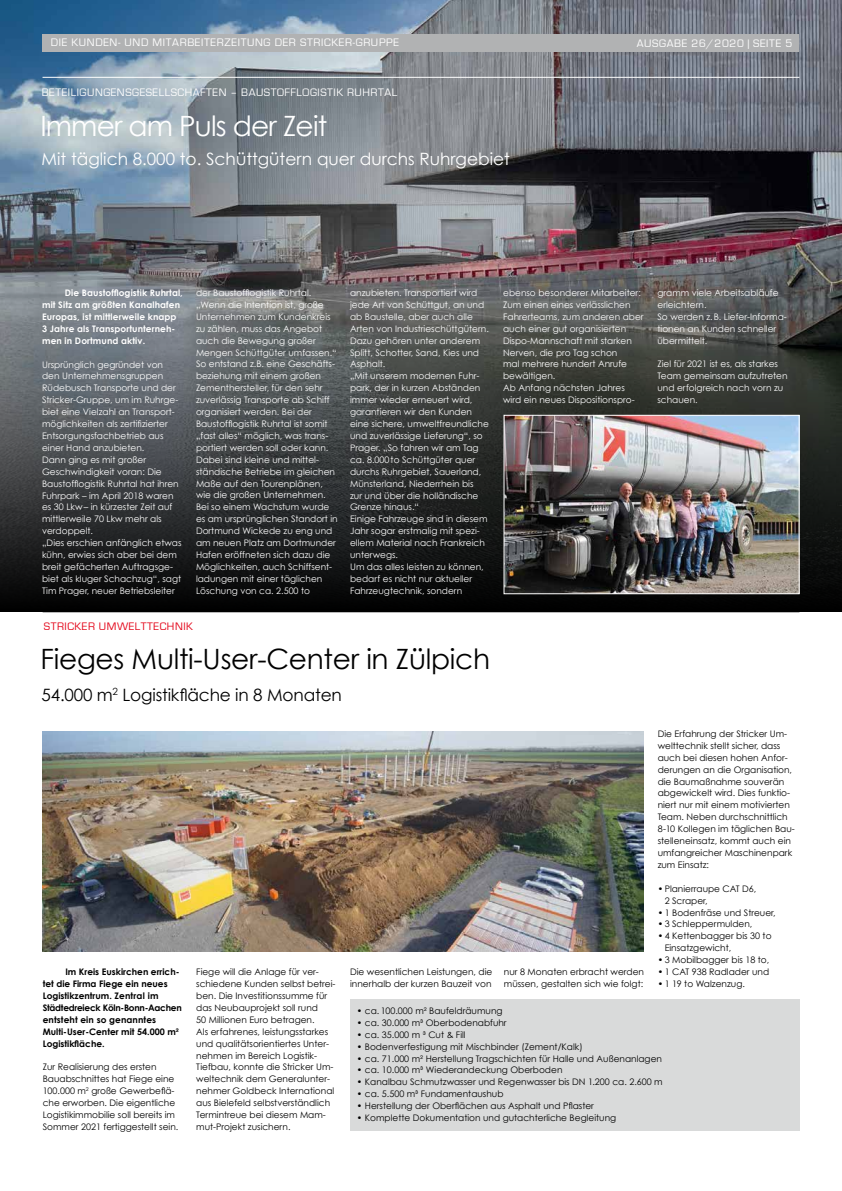
<style>
.page{position:relative;width:842px;height:1191px;background:#fff}
.page>*{position:absolute;margin:0;border:0;box-sizing:border-box;transform-origin:0 0}
.t1{font:28px "Century Gothic";letter-spacing:-.01em;color:#000}
.t2{font:28px "Century Gothic";letter-spacing:-.03em;color:#fff}
.t3{font:17px "Century Gothic";color:#fff}
.t4{font:17px "Century Gothic";letter-spacing:-.01em;color:#000}
.t5{font:11.2px "Eurostile";letter-spacing:.06em;color:#fff}
.t6{font:11.2px "Eurostile";letter-spacing:.05em;color:#e30015}
.t7{font:9px/11.9px "Century Gothic";color:#fff}
.t8{font:9px/11.9px "Century Gothic";color:#000}
.t9{font:700 9px/11.9px "Century Gothic";color:#000}
.t10{font:700 9px/11.9px "Century Gothic";letter-spacing:.01em;color:#fff}
</style>
<div class="page">
<img style="left:0;top:0;width:842px;height:236px">
<div style="left:43px;top:34px;width:756px;height:17px;background:#b1b2b3"></div>
<svg style="left:0;top:236px;width:842px;height:376px;background:#444445"></svg>
<hr style="left:43px;top:77px;width:756px;height:1px;background:#fff">
<hr style="left:43px;top:611px;width:756px;height:1px;background:#000">
<img style="left:506px;top:417px;width:291px;height:175px">
<div style="left:504px;top:415px;width:295px;height:179px;border:1px solid #fff"></div>
<img style="left:43px;top:731px;width:601px;height:220px">
<div style="left:350px;top:999px;width:449px;height:131px;background:#d9dada"></div>
<p class="t5" style="left:51px;top:37px;width:350px">DIE KUNDEN- UND MITARBEITERZEITUNG DER STRICKER-GRUPPE</p>
<p class="t5" style="left:637px;top:37px;width:157px">AUSGABE 26/2020 | SEITE 5</p>
<p class="t5" style="left:42px;top:87px;width:357px">BETEILIGUNGENSGESELLSCHAFTEN – BAUSTOFFLOGISTIK RUHRTAL</p>
<h1 class="t2" style="left:40px;top:108px;width:288px">Immer am Puls der Zeit</h1>
<h2 class="t3" style="left:42px;top:148px;width:470px">Mit täglich 8.000 to. Schüttgütern quer durchs Ruhrgebiet</h2>
<p class="t10" style="left:42px;top:286px;width:142px;text-indent:23px">Die Baustofflogistik Ruhrtal, mit Sitz am größten Kanalhafen<br>Europas, ist mittlerweile knapp<br>3 Jahre als Transportunterneh&shy;men in Dortmund aktiv.</p>
<p class="t7" style="left:42px;top:358px;width:141px">Ursprünglich gegründet von den Unternehmensgruppen<br>Rüdebusch Transporte und der<br>Stricker-Gruppe, um im Ruhrge&shy;biet eine Vielzahl an Transport&shy;möglichkeiten als zertifizierter<br>Entsorgungsfachbetrieb aus einer Hand anzubieten.<br>Dann ging es mit großer<br>Geschwindigkeit voran: Die<br>Baustofflogistik Ruhrtal hat ihren<br>Fuhrpark – im April 2018 waren es 30 Lkw– in kürzester Zeit auf mittlerweile 70 Lkw mehr als verdoppelt.<br>„Dies erschien anfänglich etwas kühn, erwies sich aber bei dem breit gefächerten Auftragsge&shy;biet als kluger Schachzug“, sagt<br>Tim Prager, neuer Betriebsleiter</p>
<p class="t7" style="left:196px;top:287px;width:143px">der Baustofflogistik Ruhrtal. „Wenn die Intention ist, große<br>Unternehmen zum Kundenkreis zu zählen, muss das Angebot auch die Bewegung großer<br>Mengen Schüttgüter umfassen.“<br>So entstand z.B. eine Geschäfts&shy;beziehung mit einem großen<br>Zementhersteller, für den sehr zuverlässig Transporte ab Schiff organisiert werden. Bei der<br>Baustofflogistik Ruhrtal ist somit „fast alles“ möglich, was trans&shy;portiert werden soll oder kann.<br>Dabei sind kleine und mittel&shy;ständische Betriebe im gleichen<br>Maße auf den Tourenplänen, wie die großen Unternehmen.<br>Bei so einem Wachstum wurde es am ursprünglichen Standort in<br>Dortmund Wickede zu eng und am neuen Platz am Dortmunder<br>Hafen eröffneten sich dazu die<br>Möglichkeiten, auch Schiffsent&shy;ladungen mit einer täglichen<br>Löschung von ca. 2.500 to</p>
<p class="t7" style="left:350px;top:287px;width:140px">anzubieten. Transportiert wird jede Art von Schüttgut, an und ab Baustelle, aber auch alle<br>Arten von Industrieschüttgütern.<br>Dazu gehören unter anderem<br>Splitt, Schotter, Sand, Kies und<br>Asphalt.<br>„Mit unserem modernen Fuhr&shy;park, der in kurzen Abständen immer wieder erneuert wird, garantieren wir den Kunden eine sichere, umweltfreundliche und zuverlässige Lieferung“, so<br>Prager. „So fahren wir am Tag ca. 8.000to Schüttgüter quer durchs Ruhrgebiet, Sauerland,<br>Münsterland, Niederrhein bis<br>zur und über die holländische<br>Grenze hinaus.“<br>Einige Fahrzeuge sind in diesem<br>Jahr sogar erstmalig mit spezi&shy;ellem Material nach Frankreich unterwegs.<br>Um das alles leisten zu können, bedarf es nicht nur aktueller<br>Fahrzeugtechnik, sondern</p>
<p class="t7" style="left:503px;top:287px;width:142px">ebenso besonderer Mitarbeiter:<br>Zum einen eines verlässlichen<br>Fahrerteams, zum anderen aber auch einer gut organisierten<br>Dispo-Mannschaft mit starken<br>Nerven, die pro Tag schon<br>mal mehrere hundert Anrufe bewältigen.<br>Ab Anfang nächsten Jahres wird ein neues Dispositionspro-</p>
<p class="t7" style="left:657px;top:286px;width:131px">gramm viele Arbeitsabläufe erleichtern.<br>So werden z.B. Liefer-Informa&shy;tionen an Kunden schneller übermittelt.</p>
<p class="t7" style="left:657px;top:358px;width:132px">Ziel für 2021 ist es, als starkes<br>Team gemeinsam aufzutreten und erfolgreich nach vorn zu schauen.</p>
<p class="t6" style="left:44px;top:620px;width:151px">STRICKER UMWELTTECHNIK</p>
<h1 class="t1" style="left:40px;top:642px;width:451px">Fieges Multi-User-Center in Zülpich</h1>
<h2 class="t4" style="left:42px;top:684px;width:302px">54.000 m<sup>2</sup> Logistikfläche in 8 Monaten</h2>
<p class="t9" style="left:43px;top:965px;width:141px;text-indent:23px">Im Kreis Euskirchen errich&shy;tet die Firma Fiege ein neues<br>Logistikzentrum. Zentral im<br>Städtedreieck Köln-Bonn-Aachen entsteht ein so genanntes<br>Multi-User-Center mit 54.000 m²<br>Logistikfläche.</p>
<p class="t8" style="left:43px;top:1061px;width:137px">Zur Realisierung des ersten<br>Bauabschnittes hat Fiege eine<br>100.000 m<sup>2</sup> große Gewerbeflä&shy;che erworben. Die eigentliche<br>Logistikimmobilie soll bereits im<br>Sommer 2021 fertiggestellt sein.</p>
<p class="t8" style="left:196px;top:965px;width:141px">Fiege will die Anlage für ver&shy;schiedene Kunden selbst betrei&shy;ben. Die Investitionssumme für das Neubauprojekt soll rund<br>50 Millionen Euro betragen.<br>Als erfahrenes, leistungsstarkes und qualitätsorientiertes Unter&shy;nehmen im Bereich Logistik-<br>Tiefbau, konnte die Stricker Um&shy;weltechnik dem Generalunter&shy;nehmer Goldbeck International aus Bielefeld selbstverständlich<br>Termintreue bei diesem Mam&shy;mut-Projekt zusichern.</p>
<p class="t8" style="left:350px;top:965px;width:144px">Die wesentlichen Leistungen, die innerhalb der kurzen Bauzeit von</p>
<p class="t8" style="left:504px;top:965px;width:142px">nur 8 Monaten erbracht werden müssen, gestalten sich wie folgt:</p>
<p class="t8" style="left:658px;top:727px;width:139px">Die Erfahrung der Stricker Um&shy;welttechnik stellt sicher, dass auch bei diesen hohen Anfor&shy;derungen an die Organisation, die Baumaßnahme souverän abgewickelt wird. Dies funktio&shy;niert nur mit einem motivierten<br>Team. Neben durchschnittlich<br>8-10 Kollegen im täglichen Bau&shy;stelleneinsatz, kommt auch ein umfangreicher Maschinenpark zum Einsatz:</p>
<p class="t8" style="left:665px;top:882px;width:93px;text-indent:-7px">• Planierraupe CAT D6,<br>2 Scraper,</p>
<p class="t8" style="left:658px;top:906px;width:119px">• 1 Bodenfräse und Streuer,</p>
<p class="t8" style="left:658px;top:918px;width:96px">• 3 Schleppermulden,</p>
<p class="t8" style="left:665px;top:930px;width:108px;text-indent:-7px">• 4 Kettenbagger bis 30 to<br>Einsatzgewicht,</p>
<p class="t8" style="left:658px;top:953px;width:113px">• 3 Mobilbagger bis 18 to,</p>
<p class="t8" style="left:658px;top:965px;width:113px">• 1 CAT 938 Radlader und</p>
<p class="t8" style="left:658px;top:977px;width:89px">• 1 19 to Walzenzug.</p>
<p class="t8" style="left:357px;top:1004px;width:147px">• ca. 100.000 m² Baufeldräumung</p>
<p class="t8" style="left:357px;top:1016px;width:151px">• ca. 30.000 m³ Oberbodenabfuhr</p>
<p class="t8" style="left:357px;top:1028px;width:110px">• ca. 35.000 m ³ Cut &amp; Fill</p>
<p class="t8" style="left:357px;top:1040px;width:227px">• Bodenverfestigung mit Mischbinder (Zement/Kalk)</p>
<p class="t8" style="left:357px;top:1052px;width:307px">• ca. 71.000 m² Herstellung Tragschichten für Halle und Außenanlagen</p>
<p class="t8" style="left:357px;top:1064px;width:207px">• ca. 10.000 m³ Wiederandeckung Oberboden</p>
<p class="t8" style="left:357px;top:1076px;width:307px">• Kanalbau Schmutzwasser und Regenwasser bis DN 1.200 ca. 2.600 m</p>
<p class="t8" style="left:357px;top:1088px;width:148px">• ca. 5.500 m³ Fundamentaushub</p>
<p class="t8" style="left:357px;top:1099px;width:239px">• Herstellung der Oberflächen aus Asphalt und Pflaster</p>
<p class="t8" style="left:357px;top:1111px;width:261px">• Komplette Dokumentation und gutachterliche Begleitung</p>
</div>
